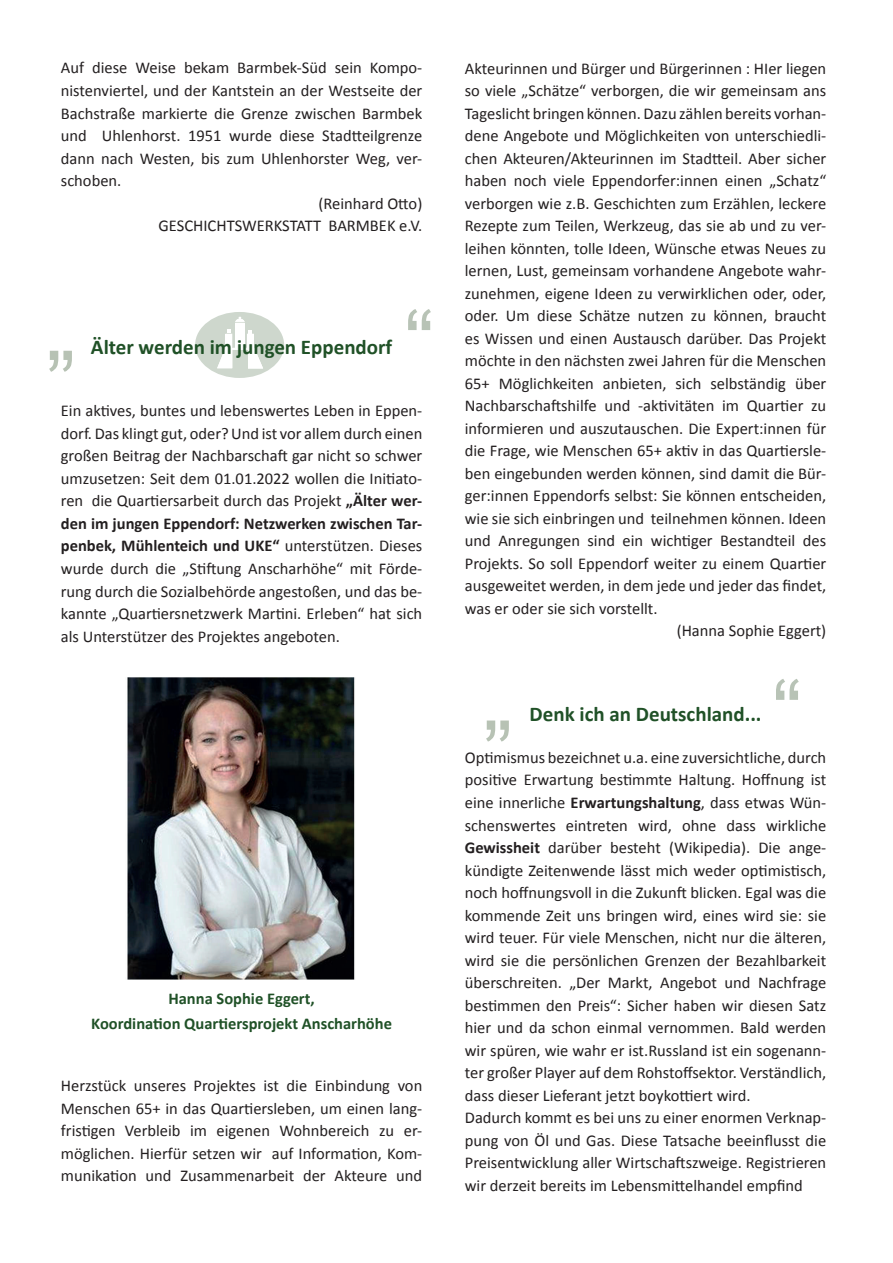
<style>
.page{position:relative;width:893px;height:1263px;background:#fff}
.page>*{position:absolute;margin:0;border:0;box-sizing:border-box;transform-origin:0 0}
.t1{font:90px "Arial";color:#b7c2b4}
.t2{font:90px "Arial";color:#b8c3b6}
.t3{font:700 21px "Calibri";color:#205127}
.t4{font:16.5px/22.5px "Calibri";color:#231f20;text-align:justify}
.t5{font:700 16.5px/25.5px "Calibri";color:#205127;text-align:center}
.s1{font-weight:700}
</style>
<div class="page">
<svg style="left:195px;top:312px;width:89px;height:66px"></svg>
<img style="left:127px;top:677px;width:228px;height:302px">
<p class="t4" style="left:61px;top:56px;width:363px">Auf diese Weise bekam Barmbek-Süd sein Kompo-</p>
<p class="t4" style="left:61px;top:79px;width:363px">nistenviertel, und der Kantstein an der Westseite der</p>
<p class="t4" style="left:61px;top:101px;width:363px">Bachstraße markierte die Grenze zwischen Barmbek</p>
<p class="t4" style="left:61px;top:124px;width:363px">und Uhlenhorst. 1951 wurde diese Stadtteilgrenze</p>
<p class="t4" style="left:61px;top:146px;width:363px">dann nach Westen, bis zum Uhlenhorster Weg, ver-</p>
<p class="t4" style="left:61px;top:169px;width:62px">schoben.</p>
<p class="t4" style="left:319px;top:191px;width:105px">(Reinhard Otto)</p>
<p class="t4" style="left:159px;top:214px;width:265px">GESCHICHTSWERKSTATT BARMBEK e.V.</p>
<h1 class="t1" style="left:46px;top:269px;width:31px">„</h1>
<p class="t3" style="left:91px;top:332px;width:303px">Älter werden im jungen Eppendorf</p>
<h1 class="t2" style="left:434px;top:411px;width:31px;rotate:-180deg">„</h1>
<p class="t4" style="left:61px;top:399px;width:363px">Ein aktives, buntes und lebenswertes Leben in Eppen&shy;dorf. Das klingt gut, oder? Und ist vor allem durch einen großen Beitrag der Nachbarschaft gar nicht so schwer umzusetzen: Seit dem 01.01.2022 wollen die Initiato&shy;ren die Quartiersarbeit durch das Projekt <span class="s1">„Älter wer&shy;den im jungen Eppendorf: Netzwerken zwischen Tar&shy;penbek, Mühlenteich und UKE“</span> unterstützen. Dieses wurde durch die „Stiftung Anscharhöhe“ mit Förde&shy;rung durch die Sozialbehörde angestoßen, und das be&shy;kannte „Quartiersnetzwerk Martini. Erleben“ hat sich als Unterstützer des Projektes angeboten.</p>
<p class="t5" style="left:91px;top:985px;width:302px">Hanna Sophie Eggert,<br>Koordination Quartiersprojekt Anscharhöhe</p>
<p class="t4" style="left:61px;top:1074px;width:363px">Herzstück unseres Projektes ist die Einbindung von Menschen 65+ in das Quartiersleben, um einen lang&shy;fristigen Verbleib im eigenen Wohnbereich zu er&shy;möglichen. Hierfür setzen wir auf Information, Kom&shy;munikation und Zusammenarbeit der Akteure und</p>
<p class="t4" style="left:465px;top:56px;width:363px">Akteurinnen und Bürger und Bürgerinnen : HIer liegen</p>
<p class="t4" style="left:465px;top:79px;width:363px">so viele „Schätze“ verborgen, die wir gemeinsam ans</p>
<p class="t4" style="left:465px;top:101px;width:363px">Tageslicht bringen können. Dazu zählen bereits vorhan-</p>
<p class="t4" style="left:465px;top:124px;width:363px">dene Angebote und Möglichkeiten von unterschiedli-</p>
<p class="t4" style="left:465px;top:146px;width:363px">chen Akteuren/Akteurinnen im Stadtteil. Aber sicher</p>
<p class="t4" style="left:465px;top:169px;width:363px">haben noch viele Eppendorfer:innen einen „Schatz“</p>
<p class="t4" style="left:465px;top:191px;width:363px">verborgen wie z.B. Geschichten zum Erzählen, leckere</p>
<p class="t4" style="left:465px;top:214px;width:363px">Rezepte zum Teilen, Werkzeug, das sie ab und zu ver-</p>
<p class="t4" style="left:465px;top:236px;width:363px">leihen könnten, tolle Ideen, Wünsche etwas Neues zu</p>
<p class="t4" style="left:465px;top:259px;width:363px">lernen, Lust, gemeinsam vorhandene Angebote wahr-</p>
<p class="t4" style="left:465px;top:281px;width:363px">zunehmen, eigene Ideen zu verwirklichen oder, oder,</p>
<p class="t4" style="left:465px;top:304px;width:363px">oder. Um diese Schätze nutzen zu können, braucht</p>
<p class="t4" style="left:465px;top:326px;width:363px">es Wissen und einen Austausch darüber. Das Projekt</p>
<p class="t4" style="left:465px;top:349px;width:363px">möchte in den nächsten zwei Jahren für die Menschen</p>
<p class="t4" style="left:465px;top:371px;width:363px">65+ Möglichkeiten anbieten, sich selbständig über</p>
<p class="t4" style="left:465px;top:394px;width:363px">Nachbarschaftshilfe und -aktivitäten im Quartier zu</p>
<p class="t4" style="left:465px;top:416px;width:363px">informieren und auszutauschen. Die Expert:innen für</p>
<p class="t4" style="left:465px;top:439px;width:363px">die Frage, wie Menschen 65+ aktiv in das Quartiersle-</p>
<p class="t4" style="left:465px;top:461px;width:363px">ben eingebunden werden können, sind damit die Bür-</p>
<p class="t4" style="left:465px;top:484px;width:363px">ger:innen Eppendorfs selbst: Sie können entscheiden,</p>
<p class="t4" style="left:465px;top:506px;width:363px">wie sie sich einbringen und teilnehmen können. Ideen</p>
<p class="t4" style="left:465px;top:529px;width:363px">und Anregungen sind ein wichtiger Bestandteil des</p>
<p class="t4" style="left:465px;top:552px;width:363px">Projekts. So soll Eppendorf weiter zu einem Quartier</p>
<p class="t4" style="left:465px;top:574px;width:363px">ausgeweitet werden, in dem jede und jeder das findet,</p>
<p class="t4" style="left:465px;top:597px;width:194px">was er oder sie sich vorstellt.</p>
<p class="t4" style="left:677px;top:619px;width:151px">(Hanna Sophie Eggert)</p>
<h1 class="t2" style="left:802px;top:781px;width:31px;rotate:-180deg">„</h1>
<p class="t3" style="left:530px;top:699px;width:233px">Denk ich an Deutschland...</p>
<p class="t4" style="left:465px;top:746px;width:363px;text-align:left">Optimismus bezeichnet u.a. eine zuversichtliche, durch positive Erwartung bestimmte Haltung. Hoffnung ist eine innerliche <span class="s1">Erwartungshaltung</span>, dass etwas Wün&shy;schenswertes eintreten wird, ohne dass wirkliche <span class="s1">Gewissheit</span> darüber besteht (Wikipedia). Die ange&shy;kündigte Zeitenwende lässt mich weder optimistisch, noch hoffnungsvoll in die Zukunft blicken. Egal was die kommende Zeit uns bringen wird, eines wird sie: sie wird teuer. Für viele Menschen, nicht nur die älteren, wird sie die persönlichen Grenzen der Bezahlbarkeit überschreiten. „Der Markt, Angebot und Nachfrage bestimmen den Preis“: Sicher haben wir diesen Satz hier und da schon einmal vernommen. Bald werden wir spüren, wie wahr er ist.Russland ist ein sogenann&shy;ter großer Player auf dem Rohstoffsektor. Verständlich, dass dieser Lieferant jetzt boykottiert wird.<br>Dadurch kommt es bei uns zu einer enormen Verknap&shy;pung von Öl und Gas. Diese Tatsache beeinflusst die Preisentwicklung aller Wirtschaftszweige. Registrieren wir derzeit bereits im Lebensmittelhandel empfind</p>
<h1 class="t1" style="left:483px;top:639px;width:31px">„</h1>
</div>
